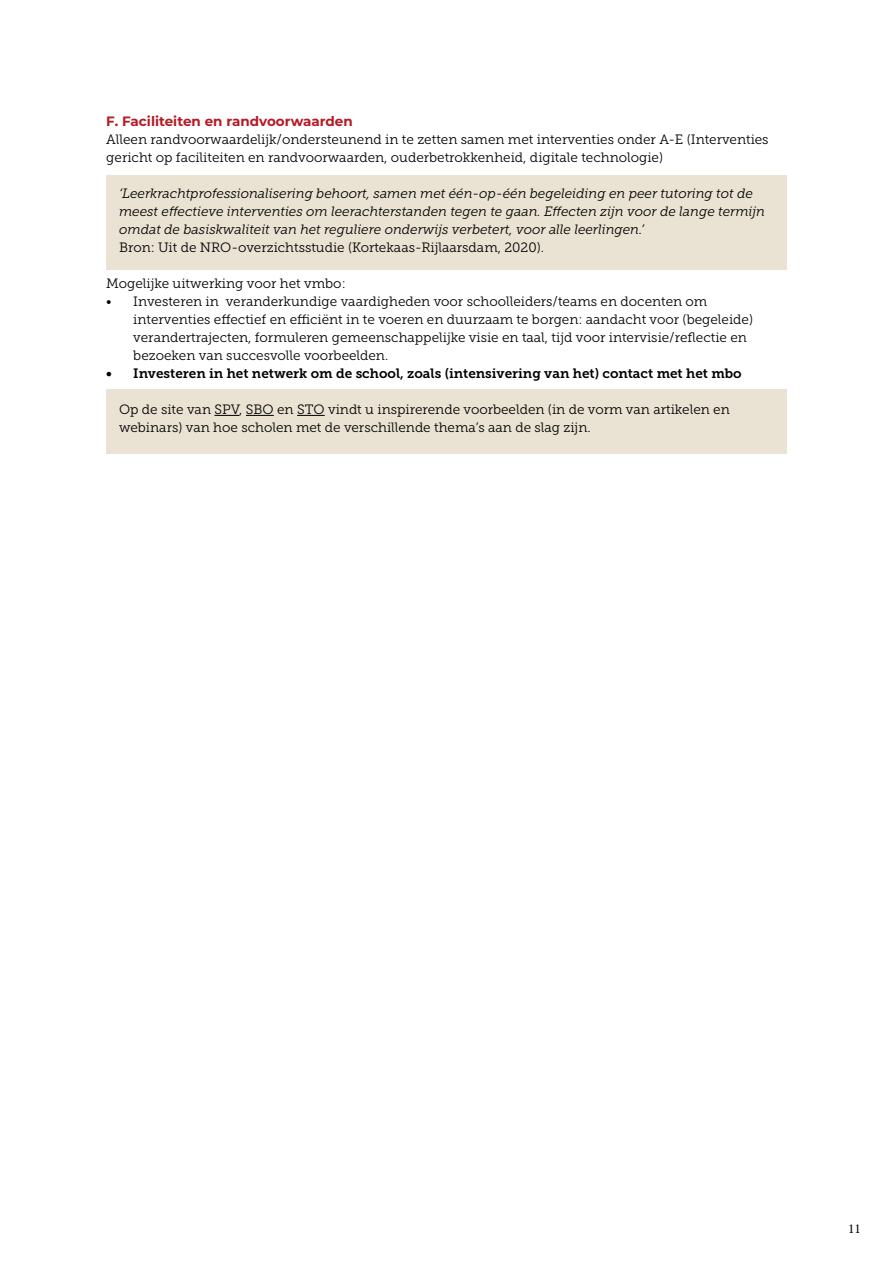
<style>
.page{position:relative;width:893px;height:1263px;background:#fff}
.page>*{position:absolute;margin:0;border:0;box-sizing:border-box;transform-origin:0 0}
.t1{font:13.5px/18px "Museo Slab 300";color:#000}
.t2{font:italic 13.5px/18px "Museo Slab 300";color:#000}
.t3{font:13.5px "Museo Slab 700";color:#000}
.t4{font:700 13.5px "Montserrat";color:#b71923}
.t5{font:13.5px "Minion Pro";color:#000}
</style>
<div class="page">
<div style="left:106px;top:389px;width:681px;height:64px;background:#eae2d2"></div>
<svg style="left:214px;top:415px;width:25px;height:1px"></svg>
<svg style="left:246px;top:415px;width:28px;height:1px"></svg>
<svg style="left:297px;top:415px;width:28px;height:1px"></svg>
<div style="left:106px;top:175px;width:681px;height:95px;background:#eae2d2"></div>
<p class="t4" style="left:106px;top:111px;width:248px">F. Faciliteiten en randvoorwaarden</p>
<p class="t1" style="left:106px;top:130px;width:664px">Alleen randvoorwaardelijk/ondersteunend in te zetten samen met interventies onder A-E (Interventies gericht op faciliteiten en randvoorwaarden, ouderbetrokkenheid, digitale technologie)</p>
<p class="t2" style="left:119px;top:184px;width:647px">‘Leerkrachtprofessionalisering behoort, samen met één-op-één begeleiding en peer tutoring tot de meest effectieve interventies om leerachterstanden tegen te gaan. Effecten zijn voor de lange termijn omdat de basiskwaliteit van het reguliere onderwijs verbetert, voor alle leerlingen.’</p>
<p class="t1" style="left:119px;top:238px;width:426px">Bron: Uit de NRO-overzichtsstudie (Kortekaas-Rijlaarsdam, 2020).</p>
<p class="t1" style="left:106px;top:274px;width:241px">Mogelijke uitwerking voor het vmbo:</p>
<p class="t1" style="left:133px;top:292px;width:621px;text-indent:-27px">• Investeren in veranderkundige vaardigheden voor schoolleiders/teams en docenten om interventies effectief en efficiënt in te voeren en duurzaam te borgen: aandacht voor (begeleide) verandertrajecten, formuleren gemeenschappelijke visie en taal, tijd voor intervisie/reflectie en bezoeken van succesvolle voorbeelden.</p>
<p class="t3" style="left:106px;top:366px;width:637px">• Investeren in het netwerk om de school, zoals (intensivering van het) contact met het mbo</p>
<p class="t1" style="left:119px;top:400px;width:612px">Op de site van SPV, SBO en STO vindt u inspirerende voorbeelden (in de vorm van artikelen en webinars) van hoe scholen met de verschillende thema’s aan de slag zijn.</p>
<p class="t5" style="left:848px;top:1219px;width:14px">11</p>
</div>
